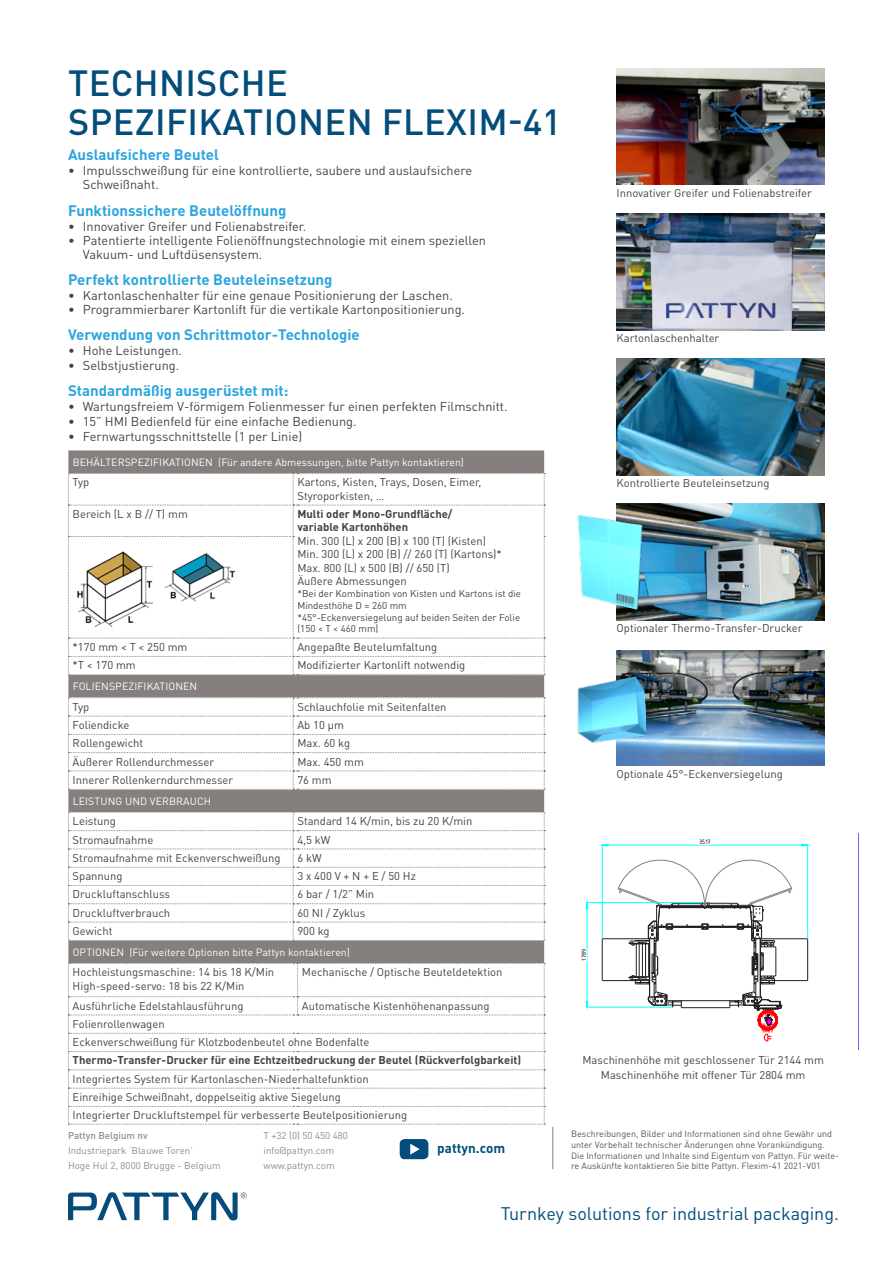
<style>
.page{position:relative;width:893px;height:1263px;background:#fff}
.page>*{position:absolute;margin:0;border:0;box-sizing:border-box;transform-origin:0 0}
.t1{font:500 36px/39px "DIN Pro";letter-spacing:.01em;color:#044d7a}
.t2{font:18px "DIN Pro";letter-spacing:-.005em;color:#044d7a}
.t3{font:700 15px "DIN Pro";color:#2ba5de}
.t4{font:700 13.5px "DIN Pro";color:#044d7a}
.t5{font:12.75px/13.5px "DIN Pro";color:#434342}
.t6{font:11.25px/13.5px "DIN Pro";color:#434342}
.t7{font:700 11.25px/13.5px "DIN Pro";color:#434342}
.t8{font:10.5px "DIN Pro";color:#fff}
.t9{font:9.75px/11.7px "DIN Pro";color:#434342}
.t10{font:9.75px/15px "DIN Pro";color:#8e8b8b}
.t11{font:500 9.75px "DIN Pro";color:#8e8b8b}
.t12{font:9px/10.8px "DIN Pro";color:#575554}
.t13{font:6.75px "ISOCPEUR";color:#000}
</style>
<div class="page">
<svg style="left:68px;top:1192px;width:179px;height:28px"></svg>
<hr style="left:553px;top:1127px;width:1px;height:42px;background:#857f7d">
<svg style="left:400px;top:1139px;width:28px;height:20px"></svg>
<div style="left:68px;top:450px;width:476px;height:513px;background:#857f7d"></div>
<svg style="left:68px;top:812px;width:477px;height:129px"></svg>
<svg style="left:68px;top:697px;width:477px;height:93px"></svg>
<svg style="left:68px;top:473px;width:477px;height:202px"></svg>
<svg style="left:68px;top:963px;width:477px;height:162px"></svg>
<img style="left:617px;top:68px;width:208px;height:117px">
<img style="left:617px;top:504px;width:208px;height:117px">
<img style="left:617px;top:650px;width:208px;height:116px">
<img style="left:617px;top:213px;width:208px;height:117px">
<img style="left:617px;top:358px;width:208px;height:117px">
<img style="left:577px;top:514px;width:68px;height:96px">
<img style="left:577px;top:672px;width:68px;height:70px">
<img style="left:75px;top:552px;width:83px;height:76px">
<img style="left:162px;top:550px;width:76px;height:57px">
<svg style="left:585px;top:833px;width:274px;height:216px"></svg>
<h1 class="t1" style="left:68px;top:62px;width:495px">TECHNISCHE<br>SPEZIFIKATIONEN FLEXIM-41</h1>
<h3 class="t3" style="left:68px;top:145px;width:152px">Auslaufsichere Beutel</h3>
<p class="t5" style="left:83px;top:163px;width:391px;text-indent:-15px">• Impulsschweißung für eine kontrollierte, saubere und auslaufsichere<br>Schweißnaht.</p>
<h3 class="t3" style="left:68px;top:200px;width:220px">Funktionssichere Beutelöffnung</h3>
<p class="t5" style="left:68px;top:219px;width:240px">• Innovativer Greifer und Folienabstreifer.</p>
<p class="t5" style="left:83px;top:234px;width:405px;text-indent:-15px">• Patentierte intelligente Folienöffnungstechnologie mit einem speziellen<br>Vakuum- und Luftdüsensystem.</p>
<h3 class="t3" style="left:68px;top:269px;width:266px">Perfekt kontrollierte Beuteleinsetzung</h3>
<p class="t5" style="left:68px;top:288px;width:386px">• Kartonlaschenhalter für eine genaue Positionierung der Laschen.</p>
<p class="t5" style="left:68px;top:302px;width:398px">• Programmierbarer Kartonlift für die vertikale Kartonpositionierung.</p>
<h3 class="t3" style="left:68px;top:324px;width:293px">Verwendung von Schrittmotor-Technologie</h3>
<p class="t5" style="left:68px;top:343px;width:115px">• Hohe Leistungen.</p>
<p class="t5" style="left:68px;top:358px;width:113px">• Selbstjustierung.</p>
<h3 class="t3" style="left:68px;top:381px;width:222px">Standardmäßig ausgerüstet mit:</h3>
<p class="t5" style="left:68px;top:400px;width:441px">• Wartungsfreiem V-förmigem Folienmesser fur einen perfekten Filmschnitt.</p>
<p class="t5" style="left:68px;top:415px;width:290px">• 15” HMI Bedienfeld für eine einfache Bedienung.</p>
<p class="t5" style="left:68px;top:430px;width:236px">• Fernwartungsschnittstelle (1 per Linie)</p>
<p class="t8" style="left:73px;top:455px;width:393px">BEHÄLTERSPEZIFIKATIONEN (Für andere Abmessungen, bitte Pattyn kontaktieren)</p>
<p class="t6" style="left:73px;top:475px;width:18px">Typ</p>
<p class="t6" style="left:297px;top:475px;width:186px">Kartons, Kisten, Trays, Dosen, Eimer,<br>Styroporkisten, …</p>
<p class="t6" style="left:73px;top:507px;width:117px">Bereich (L x B // T) mm</p>
<p class="t7" style="left:297px;top:507px;width:157px">Multi oder Mono-Grundfläche/ variable Kartonhöhen</p>
<p class="t6" style="left:297px;top:534px;width:206px">Min. 300 (L) x 200 (B) x 100 (T) (Kisten)<br>Min. 300 (L) x 200 (B) // 260 (T) (Kartons)*<br>Max. 800 (L) x 500 (B) // 650 (T)<br>Äußere Abmessungen</p>
<p class="t9" style="left:297px;top:587px;width:225px">*Bei der Kombination von Kisten und Kartons ist die Mindesthöhe D = 260 mm<br>*45°-Eckenversiegelung auf beiden Seiten der Folie (150 &lt; T &lt; 460 mm)</p>
<p class="t6" style="left:73px;top:640px;width:116px">*170 mm &lt; T &lt; 250 mm</p>
<p class="t6" style="left:297px;top:640px;width:142px">Angepaßte Beutelumfaltung</p>
<p class="t6" style="left:73px;top:658px;width:65px">*T &lt; 170 mm</p>
<p class="t6" style="left:297px;top:658px;width:169px">Modifizierter Kartonlift notwendig</p>
<p class="t8" style="left:73px;top:679px;width:126px">FOLIENSPEZIFIKATIONEN</p>
<p class="t6" style="left:73px;top:699px;width:18px">Typ</p>
<p class="t6" style="left:297px;top:699px;width:151px">Schlauchfolie mit Seitenfalten</p>
<p class="t6" style="left:73px;top:718px;width:58px">Foliendicke</p>
<p class="t6" style="left:297px;top:718px;width:48px">Ab 10 µm</p>
<p class="t6" style="left:73px;top:736px;width:72px">Rollengewicht</p>
<p class="t6" style="left:297px;top:736px;width:54px">Max. 60 kg</p>
<p class="t6" style="left:73px;top:754px;width:143px">Äußerer Rollendurchmesser</p>
<p class="t6" style="left:297px;top:754px;width:68px">Max. 450 mm</p>
<p class="t6" style="left:73px;top:772px;width:162px">Innerer Rollenkerndurchmesser</p>
<p class="t6" style="left:297px;top:772px;width:36px">76 mm</p>
<p class="t8" style="left:73px;top:794px;width:140px">LEISTUNG UND VERBRAUCH</p>
<p class="t6" style="left:73px;top:814px;width:45px">Leistung</p>
<p class="t6" style="left:297px;top:814px;width:177px">Standard 14 K/min, bis zu 20 K/min</p>
<p class="t6" style="left:73px;top:832px;width:82px">Stromaufnahme</p>
<p class="t6" style="left:297px;top:832px;width:35px">4,5 kW</p>
<p class="t6" style="left:73px;top:850px;width:209px">Stromaufnahme mit Eckenverschweißung</p>
<p class="t6" style="left:297px;top:850px;width:26px">6 kW</p>
<p class="t6" style="left:73px;top:869px;width:52px">Spannung</p>
<p class="t6" style="left:297px;top:869px;width:120px">3 x 400 V + N + E / 50 Hz</p>
<p class="t6" style="left:73px;top:887px;width:99px">Druckluftanschluss</p>
<p class="t6" style="left:297px;top:887px;width:78px">6 bar / 1/2” Min</p>
<p class="t6" style="left:73px;top:905px;width:99px">Druckluftverbrauch</p>
<p class="t6" style="left:297px;top:905px;width:70px">60 NI / Zyklus</p>
<p class="t6" style="left:73px;top:924px;width:41px">Gewicht</p>
<p class="t6" style="left:297px;top:924px;width:34px">900 kg</p>
<p class="t8" style="left:73px;top:945px;width:279px">OPTIONEN (Für weitere Optionen bitte Pattyn kontaktieren)</p>
<p class="t6" style="left:73px;top:965px;width:203px">Hochleistungsmaschine: 14 bis 18 K/Min<br>High-speed-servo: 18 bis 22 K/Min</p>
<p class="t6" style="left:302px;top:965px;width:202px">Mechanische / Optische Beuteldetektion</p>
<p class="t6" style="left:73px;top:998px;width:172px">Ausführliche Edelstahlausführung</p>
<p class="t6" style="left:302px;top:998px;width:189px">Automatische Kistenhöhenanpassung</p>
<p class="t6" style="left:73px;top:1014px;width:298px;line-height:18.3px">Folienrollenwagen<br>Eckenverschweißung für Klotzbodenbeutel ohne Bodenfalte</p>
<p class="t7" style="left:73px;top:1053px;width:450px">Thermo-Transfer-Drucker für eine Echtzeitbedruckung der Beutel (Rückverfolgbarkeit)</p>
<p class="t6" style="left:73px;top:1069px;width:336px;line-height:18.3px">Integriertes System für Kartonlaschen-Niederhaltefunktion<br>Einreihige Schweißnaht, doppelseitig aktive Siegelung<br>Integrierter Druckluftstempel für verbesserte Beutelpositionierung</p>
<p class="t11" style="left:68px;top:1128px;width:81px">Pattyn Belgium nv</p>
<p class="t10" style="left:68px;top:1142px;width:154px">Industriepark ‘Blauwe Toren’<br>Hoge Hul 2, 8000 Brugge - Belgium</p>
<p class="t10" style="left:264px;top:1127px;width:86px">T +32 (0) 50 450 480 info@pattyn.com www.pattyn.com</p>
<p class="t4" style="left:437px;top:1139px;width:69px">pattyn.com</p>
<p class="t6" style="left:617px;top:185px;width:197px">Innovativer Greifer und Folienabstreifer</p>
<p class="t6" style="left:617px;top:331px;width:104px">Kartonlaschenhalter</p>
<p class="t6" style="left:617px;top:476px;width:155px">Kontrollierte Beuteleinsetzung</p>
<p class="t6" style="left:617px;top:621px;width:188px">Optionaler Thermo-Transfer-Drucker</p>
<p class="t6" style="left:617px;top:766px;width:168px">Optionale 45°-Eckenversiegelung</p>
<p class="t13" style="left:580px;top:960px;width:13px;rotate:-90deg">1789</p>
<p class="t13" style="left:699px;top:838px;width:13px">3517</p>
<p class="t6" style="left:582px;top:1052px;width:243px;line-height:14.7px;text-align:center">Maschinenhöhe mit geschlossener Tür 2144 mm<br>Maschinenhöhe mit offener Tür 2804 mm</p>
<p class="t12" style="left:571px;top:1128px;width:269px">Beschreibungen, Bilder und Informationen sind ohne Gewähr und unter Vorbehalt technischer Änderungen ohne Vorankündigung.<br>Die Informationen und Inhalte sind Eigentum von Pattyn. Für weite&shy;re Auskünfte kontaktieren Sie bitte Pattyn. Flexim-41 2021-V01</p>
<h2 class="t2" style="left:501px;top:1202px;width:340px">Turnkey solutions for industrial packaging.</h2>
</div>
